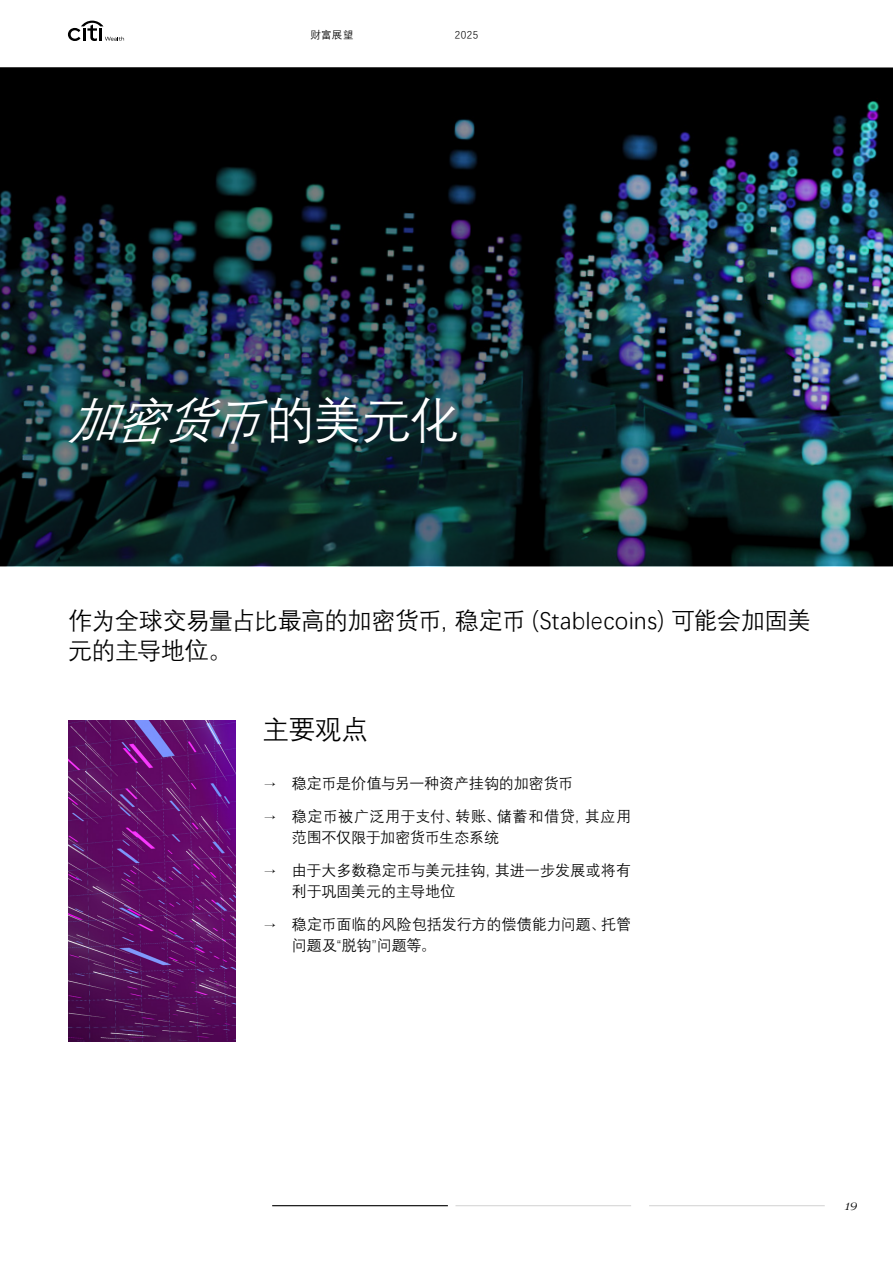
<style>
.page{position:relative;width:893px;height:1263px;background:#fff}
.page>*{position:absolute;margin:0;border:0;box-sizing:border-box;transform-origin:0 0}
.Body_copy{font:italic 49.5px "Deng Xian";color:#fff}
.Body_copy-2{font:27px "Deng Xian";color:#000}
.Body_copy-3{font:24px/30px "Deng Xian";letter-spacing:-.02em;color:#000}
.t1{font:15px/21px "Deng Xian";letter-spacing:-.005em;color:#000}
.t2{font:15px/21px "Deng Xian";letter-spacing:.015em;color:#000}
.t3{font:10.5px "Deng Xian";letter-spacing:.04em;color:#000}
.t4{font:italic 10.5px "Citi Serif Display";color:#000}
.s1{font-style:normal}
.s2{font-size:10.5px}
</style>
<div class="page">
<hr style="left:272px;top:1205px;width:176px;height:1px;background:#000">
<hr style="left:455px;top:1205px;width:176px;height:1px;background:#d6d6d6">
<hr style="left:649px;top:1205px;width:176px;height:1px;background:#d6d6d6">
<svg style="left:68px;top:21px;width:56px;height:20px"></svg>
<img style="left:0;top:68px;width:893px;height:498px">
<img style="left:69px;top:720px;width:166px;height:321px">
<p class="t3" style="left:310px;top:28px;width:45px">财富展望</p>
<p class="t3" style="left:455px;top:28px;width:25px">2025</p>
<p class="Body_copy" style="left:68px;top:389px;width:392px">加密货币<span class="s1">的美元化</span></p>
<p class="Body_copy-3" style="left:68px;top:605px;width:744px">作为全球交易量占比最高的加密货币，稳定币（Stablecoins）可能会加固美元的主导地位。</p>
<p class="Body_copy-2" style="left:262px;top:712px;width:108px">主要观点</p>
<p class="t1" style="left:265px;top:772px;width:310px"><span class="s2">→</span> 稳定币是价值与另一种资产挂钩的加密货币</p>
<p class="t2" style="left:292px;top:805px;width:341px;text-indent:-27px"><span class="s2">→</span> 稳定币被广泛用于支付、转账、储蓄和借贷，其应用范围不仅限于加密货币生态系统</p>
<p class="t1" style="left:292px;top:859px;width:341px;text-indent:-27px"><span class="s2">→</span> 由于大多数稳定币与美元挂钩，其进一步发展或将有利于巩固美元的主导地位</p>
<p class="t1" style="left:292px;top:913px;width:341px;text-indent:-27px"><span class="s2">→</span> 稳定币面临的风险包括发行方的偿债能力问题、托管问题及“脱钩”问题等。</p>
<p class="t4" style="left:845px;top:1200px;width:14px">19</p>
</div>
